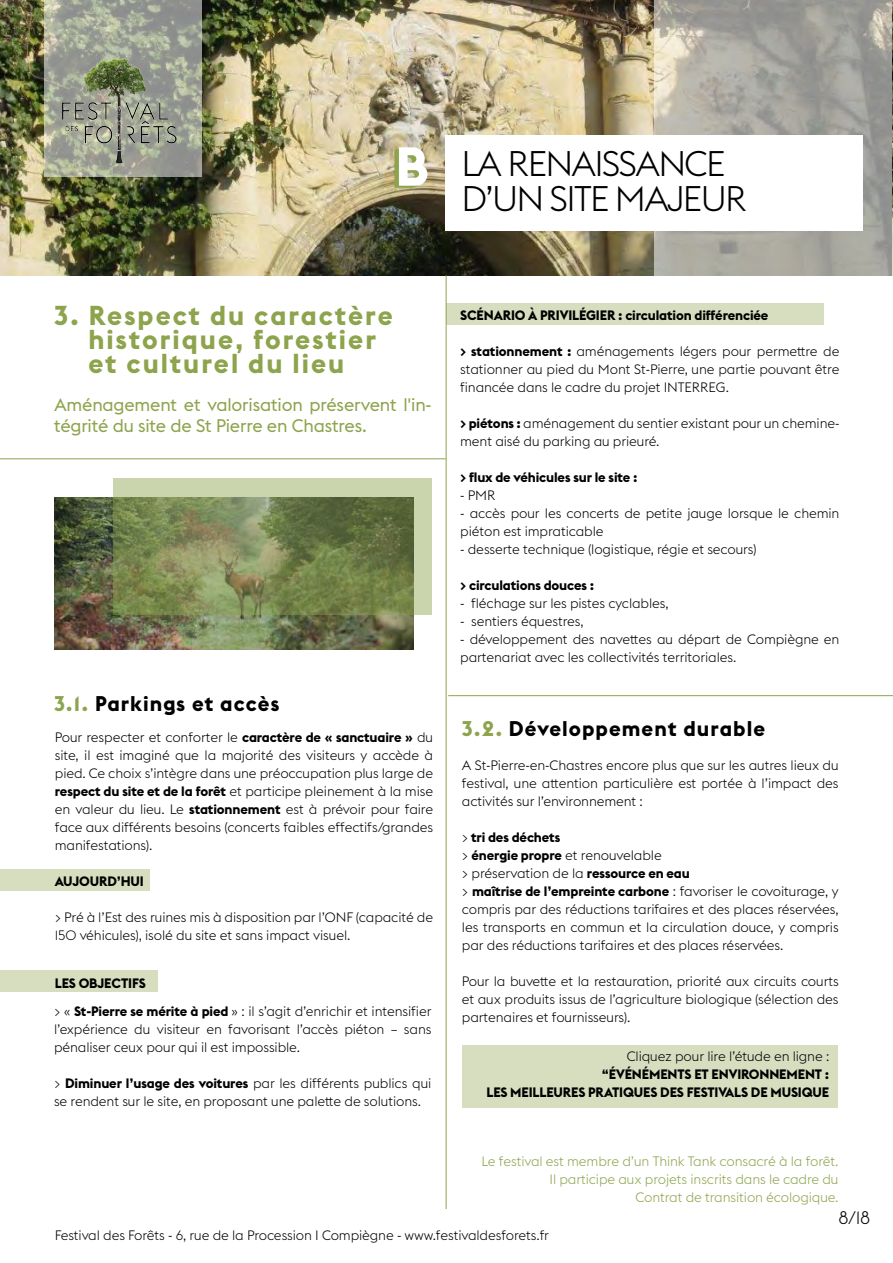
<style>
.page{position:relative;width:893px;height:1263px;background:#fff}
.page>*{position:absolute;margin:0;border:0;box-sizing:border-box;transform-origin:0 0}
.t1{font:700 54px "Euclid Flex";color:#fff}
.t2{font:300 35.1px/35.1px "Euclid Flex";letter-spacing:-.05em;color:#000}
.t3{font:700 27px/24px "Euclid Flex";letter-spacing:.075em;color:#8da44d}
.t4{font:700 21px "Euclid Flex";letter-spacing:.05em;color:#000}
.t5{font:18px/21px "Euclid Flex";letter-spacing:-.01em;color:#8da44d}
.t6{font:300 18px "Euclid Flex";color:#000}
.t7{font:300 13.5px/18px "Euclid Flex";letter-spacing:-.01em;color:#000}
.t8{font:700 13.5px/18px "Euclid Flex";letter-spacing:-.01em;color:#000;text-align:right}
.t9{font:300 13.5px/18px "Euclid Flex";letter-spacing:-.01em;color:#8da44d;text-align:right}
.s1{color:#8da44d}
.s2{font-weight:700}
</style>
<div class="page">
<div style="left:0;top:970px;width:157px;height:22px;background:#d6debf"></div>
<div style="left:462px;top:1045px;width:375px;height:63px;background:#d6debf"></div>
<div style="left:0;top:870px;width:150px;height:21px;background:#d6debf"></div>
<div style="left:446px;top:303px;width:377px;height:21px;background:#d6debf"></div>
<img style="left:0;top:0;width:654px;height:275px">
<svg style="left:45px;top:0;width:157px;height:177px;background:#a3a798"></svg>
<img style="left:54px;top:54px;width:139px;height:114px">
<svg style="left:654px;top:0;width:239px;height:276px;background:#a8a69e"></svg>
<div style="left:446px;top:135px;width:417px;height:95px;background:#fff"></div>
<hr style="left:446px;top:275px;width:1px;height:934px;background:#8da44d">
<hr style="left:0;top:458px;width:446px;height:1px;background:#8da44d">
<img style="left:54px;top:497px;width:359px;height:152px">
<svg style="left:113px;top:479px;width:319px;height:136px;background:#869261"></svg>
<hr style="left:448px;top:695px;width:445px;height:1px;background:#8da44d">
<h1 class="t1" style="left:395px;top:135px;width:35px">B</h1>
<h2 class="t2" style="left:461px;top:146px;width:287px">LA RENAISSANCE<br>D’UN SITE MAJEUR</h2>
<h3 class="t3" style="left:54px;top:303px;width:340px">3. Respect du caractère</h3>
<h3 class="t3" style="left:88px;top:327px;width:289px">historique, forestier et culturel du lieu</h3>
<h3 class="t5" style="left:54px;top:394px;width:379px">Aménagement et valorisation préservent l'in&shy;tégrité du site de St Pierre en Chastres.</h3>
<h3 class="t4" style="left:54px;top:691px;width:227px"><span class="s1">3.1.</span> Parkings et accès</h3>
<p class="t7" style="left:55px;top:728px;width:380px;text-align:justify">Pour respecter et conforter le <span class="s2">caractère de « sanctuaire »</span> du site, il est imaginé que la majorité des visiteurs y accède à pied. Ce choix s’intègre dans une préoccupation plus large de <span class="s2">respect du site et de la forêt</span> et participe pleinement à la mise en valeur du lieu. Le <span class="s2">stationnement</span> est à prévoir pour faire face aux différents besoins (concerts faibles effectifs/grandes manifestations).</p>
<p class="t8" style="left:55px;top:872px;width:91px">AUJOURD’HUI</p>
<p class="t7" style="left:55px;top:908px;width:380px">&gt; Pré à l’Est des ruines mis à disposition par l’ONF (capacité de<br>150 véhicules), isolé du site et sans impact visuel.</p>
<p class="t7" style="left:54px;top:969px;width:379px;line-height:28.2px"><span class="s2">LES OBJECTIFS<br></span>&gt; « <span class="s2">St-Pierre se mérite à pied</span> » : il s’agit d’enrichir et intensifier</p>
<p class="t7" style="left:54px;top:1021px;width:379px">l’expérience du visiteur en favorisant l’accès piéton – sans pénaliser ceux pour qui il est impossible.</p>
<p class="t7" style="left:54px;top:1075px;width:379px">&gt; <span class="s2">Diminuer l’usage des voitures</span> par les différents publics qui se rendent sur le site, en proposant une palette de solutions.</p>
<p class="t8" style="left:460px;top:307px;width:310px">SCÉNARIO À PRIVILÉGIER : circulation différenciée</p>
<p class="t7" style="left:460px;top:343px;width:381px;text-align:justify"><span class="s2">&gt; stationnement :</span> aménagements légers pour permettre de stationner au pied du Mont St-Pierre, une partie pouvant être financée dans le cadre du projet INTERREG.</p>
<p class="t7" style="left:460px;top:415px;width:381px"><span class="s2">&gt; piétons :</span> aménagement du sentier existant pour un chemine&shy;ment aisé du parking au prieuré.</p>
<p class="t8" style="left:460px;top:469px;width:179px">&gt; flux de véhicules sur le site :</p>
<p class="t7" style="left:460px;top:487px;width:37px">- PMR</p>
<p class="t7" style="left:460px;top:505px;width:381px">- accès pour les concerts de petite jauge lorsque le chemin piéton est impraticable</p>
<p class="t7" style="left:460px;top:541px;width:298px">- desserte technique (logistique, régie et secours)</p>
<p class="t8" style="left:460px;top:577px;width:136px">&gt; circulations douces :</p>
<p class="t7" style="left:460px;top:595px;width:210px">- fléchage sur les pistes cyclables,</p>
<p class="t7" style="left:460px;top:613px;width:125px">- sentiers équestres,</p>
<p class="t7" style="left:460px;top:631px;width:381px">- développement des navettes au départ de Compiègne en partenariat avec les collectivités territoriales.</p>
<h3 class="t4" style="left:462px;top:716px;width:305px"><span class="s1">3.2.</span> Développement durable</h3>
<p class="t7" style="left:462px;top:756px;width:378px;text-align:justify">A St-Pierre-en-Chastres encore plus que sur les autres lieux du festival, une attention particulière est portée à l’impact des activités sur l’environnement :</p>
<p class="t7" style="left:462px;top:828px;width:378px">&gt; <span class="s2">tri des déchets<br></span>&gt; <span class="s2">énergie propre</span> et renouvelable<br>&gt; préservation de la <span class="s2">ressource en eau<br></span>&gt; <span class="s2">maîtrise de l’empreinte carbone</span> : favoriser le covoiturage, y compris par des réductions tarifaires et des places réservées, les transports en commun et la circulation douce, y compris par des réductions tarifaires et des places réservées.</p>
<p class="t7" style="left:462px;top:972px;width:378px;text-align:justify">Pour la buvette et la restauration, priorité aux circuits courts et aux produits issus de l’agriculture biologique (sélection des partenaires et fournisseurs).</p>
<p class="t7" style="left:627px;top:1047px;width:204px">Cliquez pour lire l’étude en ligne :</p>
<p class="t8" style="left:486px;top:1065px;width:344px">“ÉVÉNÉMENTS ET ENVIRONNEMENT :<br>LES MEILLEURES PRATIQUES DES FESTIVALS DE MUSIQUE</p>
<p class="t9" style="left:481px;top:1152px;width:359px">Le festival est membre d’un Think Tank consacré à la forêt.<br>Il participe aux projets inscrits dans le cadre du<br>Contrat de transition écologique.</p>
<h3 class="t6" style="left:839px;top:1207px;width:33px">8/18</h3>
<p class="t7" style="left:55px;top:1226px;width:496px">Festival des Forêts - 6, rue de la Procession I Compiègne - www.festivaldesforets.fr</p>
</div>
